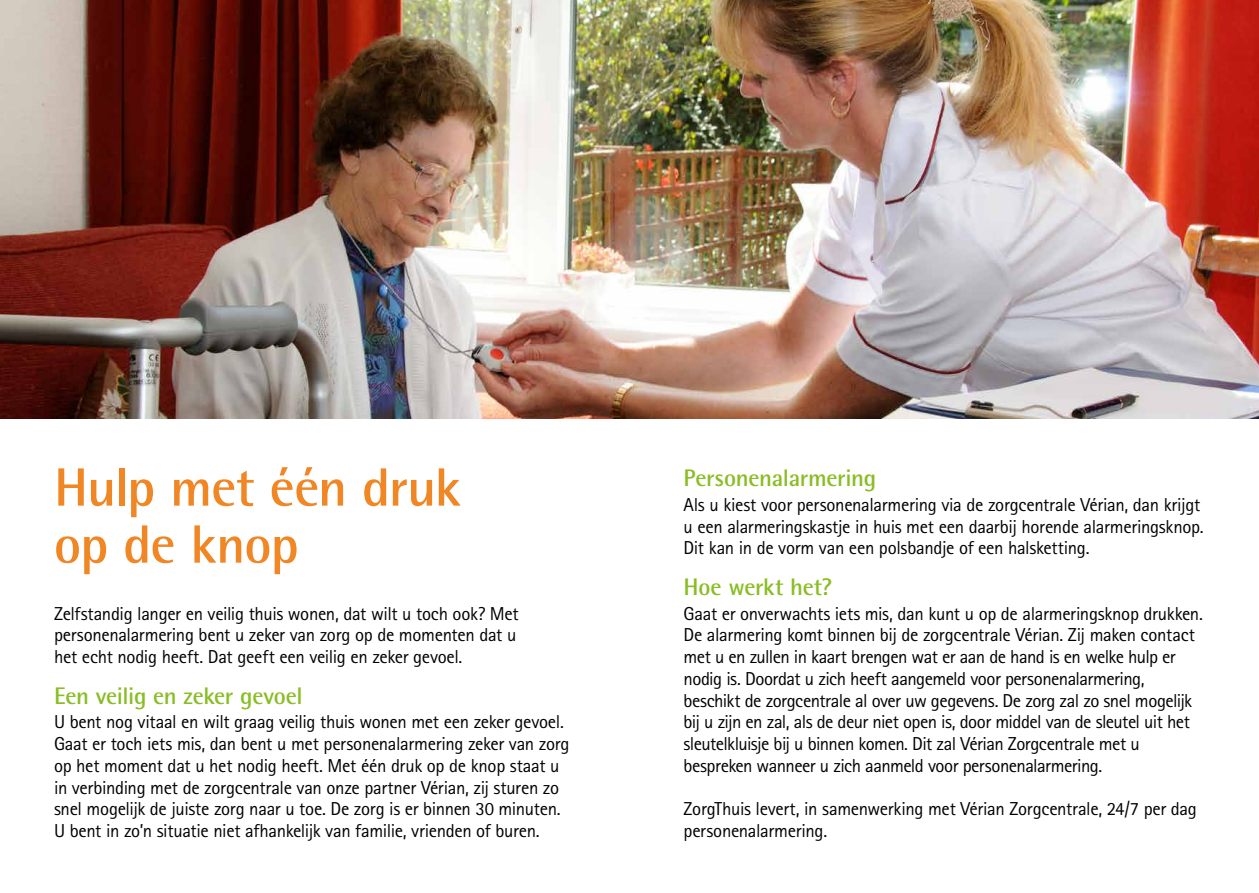
<style>
.page{position:relative;width:1259px;height:893px;background:#fff}
.page>*{position:absolute;margin:0;border:0;box-sizing:border-box;transform-origin:0 0}
.t1{font:700 54px/57px "Rotis Semi Sans Std";letter-spacing:-.015em;color:#f18625}
.t2{font:700 24px "Rotis Semi Sans Std";letter-spacing:-.01em;color:#89bd24}
.t3{font:18.75px/21.8px "Rotis Sans Serif Std";letter-spacing:-.025em;color:#000}
</style>
<div class="page">
<img style="left:0;top:0;width:1259px;height:419px">
<h1 class="t1" style="left:54px;top:458px;width:408px">Hulp met één druk op de knop</h1>
<p class="t3" style="left:54px;top:602px;width:466px">Zelfstandig langer en veilig thuis wonen, dat wilt u toch ook? Met personenalarmering bent u zeker van zorg op de momenten dat u het echt nodig heeft. Dat geeft een veilig en zeker gevoel.</p>
<p class="t2" style="left:54px;top:681px;width:250px">Een veilig en zeker gevoel</p>
<p class="t3" style="left:54px;top:711px;width:517px">U bent nog vitaal en wilt graag veilig thuis wonen met een zeker gevoel.<br>Gaat er toch iets mis, dan bent u met personenalarmering zeker van zorg op het moment dat u het nodig heeft. Met één druk op de knop staat u in verbinding met de zorgcentrale van onze partner Vérian, zij sturen zo snel mogelijk de juiste zorg naar u toe. De zorg is er binnen 30 minuten.<br>U bent in zo’n situatie niet afhankelijk van familie, vrienden of buren.</p>
<p class="t2" style="left:683px;top:463px;width:194px">Personenalarmering</p>
<p class="t3" style="left:683px;top:493px;width:522px">Als u kiest voor personenalarmering via de zorgcentrale Vérian, dan krijgt u een alarmeringskastje in huis met een daarbij horende alarmeringsknop.<br>Dit kan in de vorm van een polsbandje of een halsketting.</p>
<p class="t2" style="left:683px;top:572px;width:150px">Hoe werkt het?</p>
<p class="t3" style="left:683px;top:602px;width:521px">Gaat er onverwachts iets mis, dan kunt u op de alarmeringsknop drukken.<br>De alarmering komt binnen bij de zorgcentrale Vérian. Zij maken contact met u en zullen in kaart brengen wat er aan de hand is en welke hulp er nodig is. Doordat u zich heeft aangemeld voor personenalarmering, beschikt de zorgcentrale al over uw gegevens. De zorg zal zo snel mogelijk bij u zijn en zal, als de deur niet open is, door middel van de sleutel uit het sleutelkluisje bij u binnen komen. Dit zal Vérian Zorgcentrale met u bespreken wanneer u zich aanmeld voor personenalarmering.</p>
<p class="t3" style="left:683px;top:798px;width:515px">ZorgThuis levert, in samenwerking met Vérian Zorgcentrale, 24/7 per dag personenalarmering.</p>
</div>
